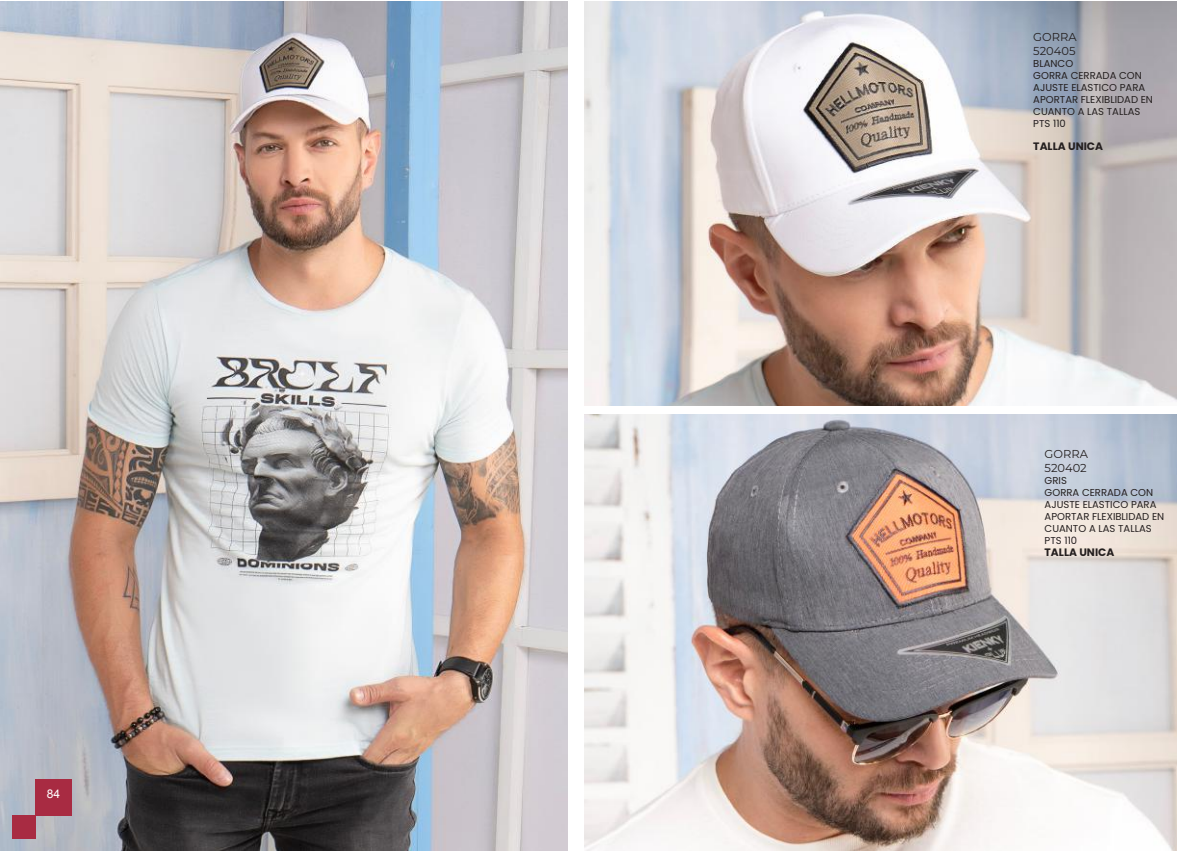
<style>
.page{position:relative;width:1191px;height:851px;background:#fff}
.page>*{position:absolute;margin:0;border:0;box-sizing:border-box;transform-origin:0 0}
.t1{font:12px "Arial";color:#fff}
.t2{font:11.4px/13.8px "Montserrat";color:#241f1f}
.t3{font:700 10.8px "Poppins";color:#241f1f}
.t4{font:10px/12px "Poppins";color:#241f1f}
</style>
<div class="page">
<img style="left:584px;top:414px;width:592px;height:436px">
<img style="left:584px;top:2px;width:592px;height:404px">
<img style="left:0;top:2px;width:568px;height:848px">
<div style="left:13px;top:815px;width:23px;height:23px;background:#a82b42"></div>
<div style="left:36px;top:778px;width:36px;height:37px;background:#a82b42"></div>
<p class="t1" style="left:47px;top:786px;width:15px">84</p>
<p class="t2" style="left:1033px;top:30px;width:45px">GORRA<br>520405</p>
<p class="t4" style="left:1033px;top:57px;width:121px">BLANCO<br>GORRA CERRADA CON<br>AJUSTE ELASTICO PARA<br>APORTAR FLEXIBLIDAD EN<br>CUANTO A LAS TALLAS<br>PTS 110</p>
<p class="t3" style="left:1033px;top:139px;width:71px">TALLA UNICA</p>
<p class="t2" style="left:1044px;top:446px;width:45px">GORRA<br>520402</p>
<p class="t4" style="left:1044px;top:474px;width:121px">GRIS<br>GORRA CERRADA CON<br>AJUSTE ELASTICO PARA<br>APORTAR FLEXIBLIDAD EN<br>CUANTO A LAS TALLAS<br>PTS 110</p>
<p class="t3" style="left:1044px;top:546px;width:71px">TALLA UNICA</p>
</div>
